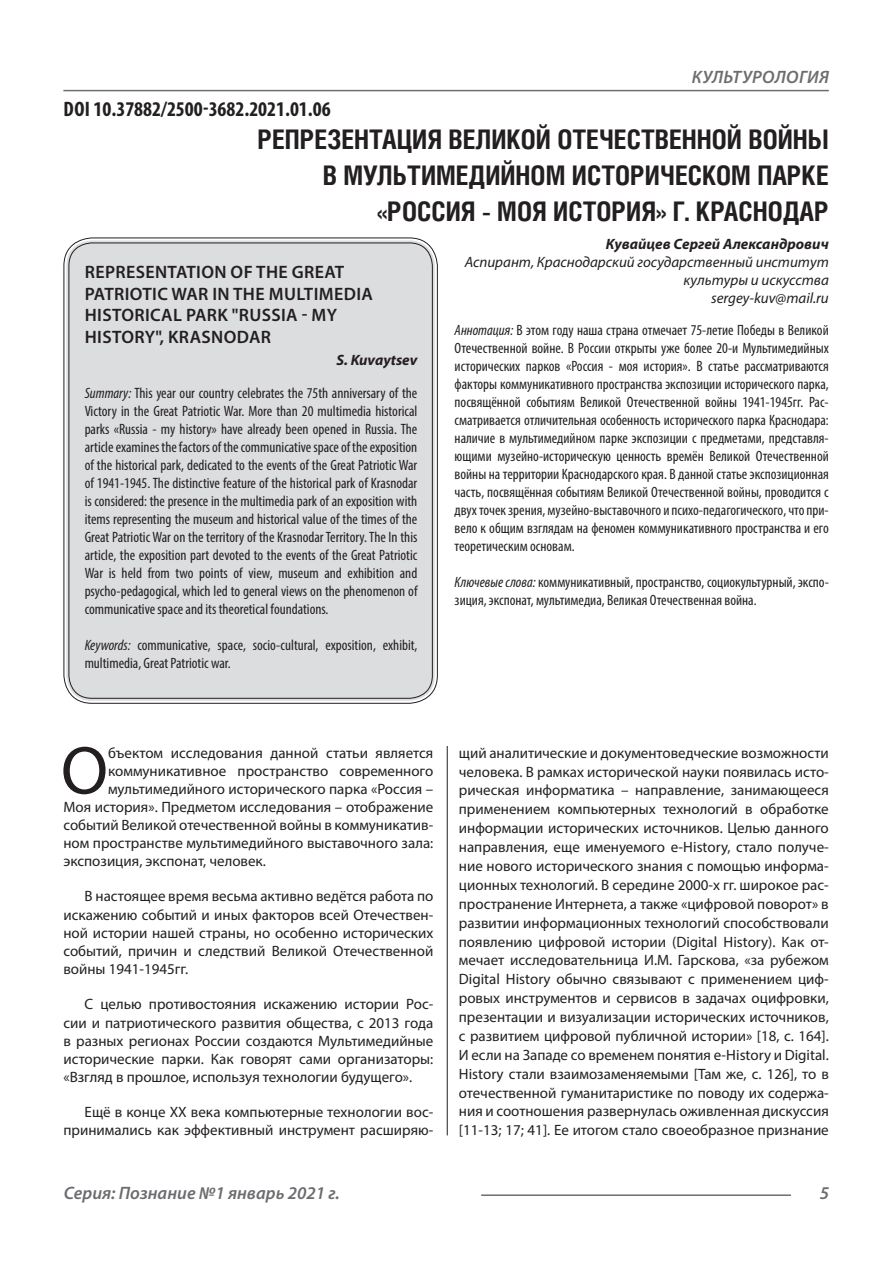
<style>
.page{position:relative;width:893px;height:1263px;background:#fff}
.page>*{position:absolute;margin:0;border:0;box-sizing:border-box;transform-origin:0 0}
.Статья_текст_первый{font:68.4px "Myriad Pro";color:#231f20}
.Статья_название{font:700 27px/36px "Helios Cond C";color:#231f20;text-align:right}
.ДОИ{font:700 condensed 21px "Myriad Pro";color:#231f20}
.Статья_название_англ{font:600 18px/21.6px "Myriad Pro";letter-spacing:.02em;color:#231f20}
.t1{font:italic 600 18px "Myriad Pro";color:#6c6d70}
.t2{font:italic 600 18px "Myriad Pro";letter-spacing:.02em;color:#6c6d70}
.Статья_текст{font:15px/18.9px "Myriad Pro";color:#231f20;text-align:justify}
.Статья_аннотация_тек{font:condensed 15px/18px "Myriad Pro";color:#231f20;text-align:justify}
.Статья_аннотация_анг{font:condensed 15px/18px "Myriad Pro";color:#231f20;text-align:justify}
.Статья_текст_первый-2{font:15px "Myriad Pro";color:#231f20}
.Статья_автор_инфо{font:italic 15px/18px "Myriad Pro";color:#231f20;text-align:right}
.Статья_автор_инфо-2{font:italic 700 15px "Myriad Pro";color:#231f20}
.Статья_автор_англ{font:italic 700 15px "Myriad Pro";color:#231f20}
.s1{font-style:italic}
</style>
<div class="page">
<hr style="left:447px;top:128px;width:1px;height:1007px;background:#231f20">
<hr style="left:63px;top:90px;width:766px;height:1px;background:#6c6d70">
<hr style="left:481px;top:1194px;width:310px;height:2px;background:#6c6d70">
<div style="left:443px;top:128px;width:10px;height:618px;background:#fff"></div>
<div style="left:66px;top:240px;width:369px;height:461px;background:#dcdddf;border-radius:26px"></div>
<p class="ДОИ" style="left:64px;top:96px;width:269px">DOI 10.37882/2500-3682.2021.01.06</p>
<p class="t2" style="left:692px;top:66px;width:139px">КУЛЬТУРОЛОГИЯ</p>
<p class="Статья_название" style="left:257px;top:121px;width:573px">РЕПРЕЗЕНТАЦИЯ ВЕЛИКОЙ ОТЕЧЕСТВЕННОЙ ВОЙНЫ<br>В МУЛЬТИМЕДИЙНОМ ИСТОРИЧЕСКОМ ПАРКЕ «РОССИЯ - МОЯ ИСТОРИЯ» Г. КРАСНОДАР</p>
<p class="Статья_автор_инфо-2" style="left:606px;top:234px;width:224px">Кувайцев Сергей Александрович</p>
<p class="Статья_автор_инфо" style="left:465px;top:252px;width:366px">Аспирант, Краснодарский государственный институт культуры и искусства</p>
<p class="Статья_автор_инфо" style="left:711px;top:288px;width:119px">sergey-kuv@mail.ru</p>
<p class="Статья_аннотация_тек" style="left:455px;top:321px;width:376px"><span class="s1">Аннотация:</span> В этом году наша страна отмечает 75-летие Победы в Великой Отечественной войне. В России открыты уже более 20-и Мультимедийных исторических парков «Россия - моя история». В статье рассматриваются факторы коммуникативного пространства экспозиции исторического парка, посвящённой событиям Великой Отечественной войны 1941-1945гг. Рас&shy;сматривается отличительная особенность исторического парка Краснодара: наличие в мультимедийном парке экспозиции с предметами, представля&shy;ющими музейно-историческую ценность времён Великой Отечественной войны на территории Краснодарского края. В данной статье экспозиционная часть, посвящённая событиям Великой Отечественной войны, проводится с двух точек зрения, музейно-выставочного и психо-педагогического, что при&shy;вело к общим взглядам на феномен коммуникативного пространства и его теоретическим основам.</p>
<p class="Статья_аннотация_тек" style="left:455px;top:573px;width:376px"><span class="s1">Ключевые слова:</span> коммуникативный, пространство, социокультурный, экспо&shy;зиция, экспонат, мультимедиа, Великая Отечественная война.</p>
<p class="Статья_название_англ" style="left:85px;top:261px;width:290px">REPRESENTATION OF THE GREAT<br>PATRIOTIC WAR IN THE MULTIMEDIA<br>HISTORICAL PARK "RUSSIA - MY<br>HISTORY", KRASNODAR</p>
<p class="Статья_автор_англ" style="left:336px;top:350px;width:83px">S. Kuvaytsev</p>
<p class="Статья_аннотация_анг" style="left:85px;top:383px;width:334px"><span class="s1">Summary:</span> This year our country celebrates the 75th anniversary of the Victory in the Great Patriotic War. More than 20 multimedia historical parks «Russia - my history» have already been opened in Russia. The article examines the factors of the communicative space of the exposition of the historical park, dedicated to the events of the Great Patriotic War of 1941-1945. The distinctive feature of the historical park of Krasnodar is considered: the presence in the multimedia park of an exposition with items representing the museum and historical value of the times of the Great Patriotic War on the territory of the Krasnodar Territory. The In this article, the exposition part devoted to the events of the Great Patriotic War is held from two points of view, museum and exhibition and psycho-pedagogical, which led to general views on the phenomenon of communicative space and its theoretical foundations.</p>
<p class="Статья_аннотация_анг" style="left:85px;top:635px;width:334px"><span class="s1">Keywords:</span> communicative, space, socio-cultural, exposition, exhibit, multimedia, Great Patriotic war.</p>
<p class="Статья_текст_первый" style="left:61px;top:728px;width:49px">О</p>
<p class="Статья_текст_первый-2" style="left:108px;top:743px;width:327px">бъектом исследования данной статьи является</p>
<p class="Статья_текст_первый-2" style="left:108px;top:761px;width:327px">коммуникативное пространство современного</p>
<p class="Статья_текст_первый-2" style="left:108px;top:779px;width:327px">мультимедийного исторического парка «Россия –</p>
<p class="Статья_текст_первый-2" style="left:63px;top:797px;width:371px">Моя история». Предметом исследования – отображение</p>
<p class="Статья_текст_первый-2" style="left:63px;top:816px;width:371px">событий Великой отечественной войны в коммуникатив-</p>
<p class="Статья_текст_первый-2" style="left:63px;top:834px;width:371px">ном пространстве мультимедийного выставочного зала:</p>
<p class="Статья_текст_первый-2" style="left:63px;top:852px;width:204px">экспозиция, экспонат, человек.</p>
<p class="Статья_текст" style="left:63px;top:887px;width:371px;line-height:18.1px;text-indent:21px">В настоящее время весьма активно ведётся работа по искажению событий и иных факторов всей Отечествен&shy;ной истории нашей страны, но особенно исторических событий, причин и следствий Великой Отечественной войны 1941-1945гг.</p>
<p class="Статья_текст" style="left:63px;top:995px;width:371px;line-height:18.1px;text-indent:21px">С целью противостояния искажению истории Рос&shy;сии и патриотического развития общества, с 2013 года в разных регионах России создаются Мультимедийные исторические парки. Как говорят сами организаторы: «Взгляд в прошлое, используя технологии будущего».</p>
<p class="Статья_текст" style="left:63px;top:1103px;width:371px;line-height:18.1px;text-align:right">Ещё в конце ХХ века компьютерные технологии вос&shy;принимались как эффективный инструмент расширяю-</p>
<p class="Статья_текст" style="left:459px;top:743px;width:371px">щий аналитические и документоведческие возможности человека. В рамках исторической науки появилась исто&shy;рическая информатика – направление, занимающееся применением компьютерных технологий в обработке информации исторических источников. Целью данного направления, еще именуемого e-History, стало получе&shy;ние нового исторического знания с помощью информа&shy;ционных технологий. В середине 2000-х гг. широкое рас&shy;пространение Интернета, а также «цифровой поворот» в развитии информационных технологий способствовали появлению цифровой истории (Digital History). Как от&shy;мечает исследовательница И.М. Гарскова, «за рубежом Digital History обычно связывают с применением циф&shy;ровых инструментов и сервисов в задачах оцифровки, презентации и визуализации исторических источников, с развитием цифровой публичной истории» [18, с. 164].<br>И если на Западе со временем понятия e-History и Digital.<br>History стали взаимозаменяемыми [Там же, с. 126], то в отечественной гуманитаристике по поводу их содержа&shy;ния и соотношения развернулась оживленная дискуссия [11-13; 17; 41]. Ее итогом стало своеобразное признание</p>
<p class="t1" style="left:64px;top:1182px;width:278px">Серия: Познание №1 январь 2021 г.</p>
<p class="t1" style="left:820px;top:1182px;width:11px">5</p>
</div>
